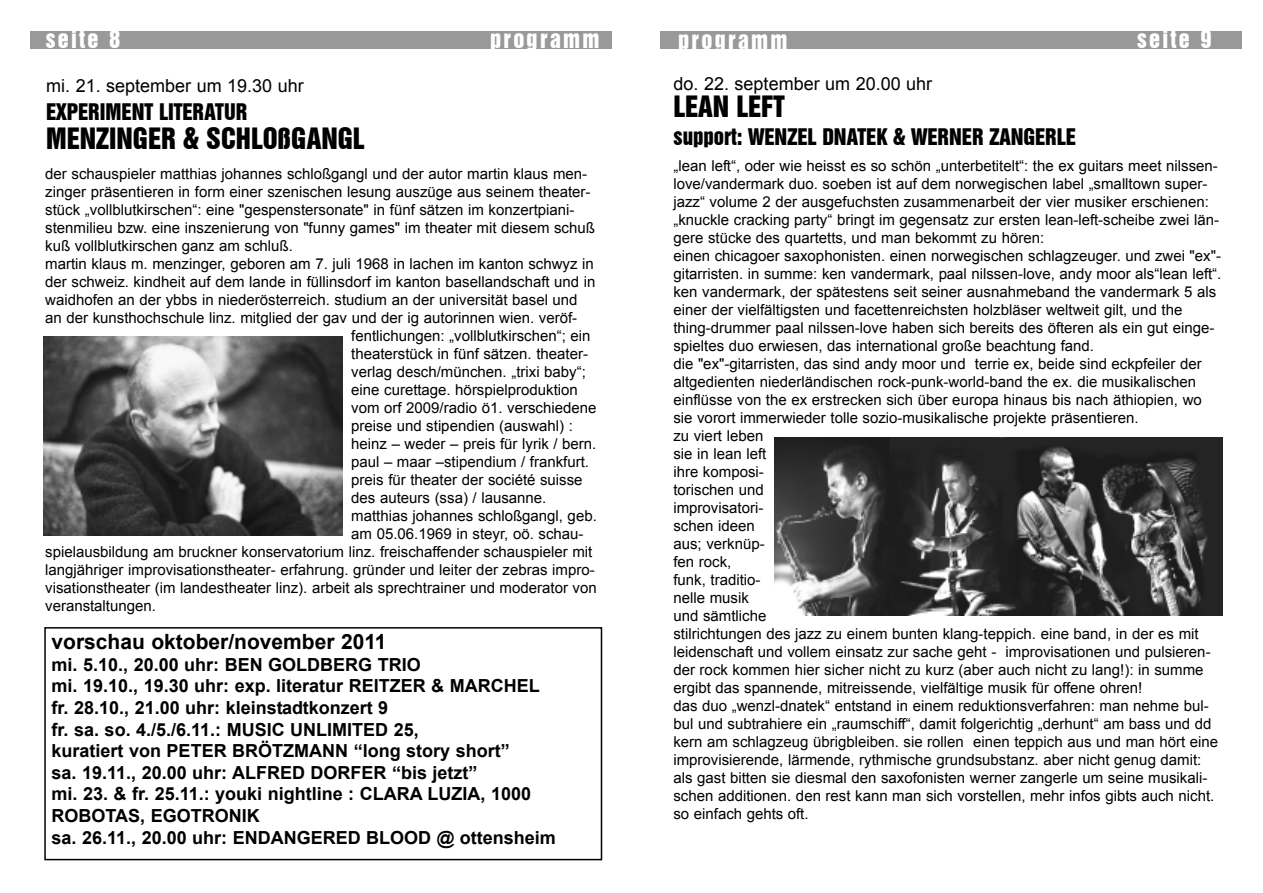
<style>
.page{position:relative;width:1263px;height:893px;background:#fff}
.page>*{position:absolute;margin:0;border:0;box-sizing:border-box;transform-origin:0 0}
.t1{font:27px "Swiss 921 BT Regular A";color:#000}
.t2{font:22.5px "Swiss 921 BT Regular A";letter-spacing:.1em;color:#fff}
.t3{font:21px "Swiss 921 BT Regular A";color:#000}
.t4{font:700 21px "Arial";color:#000}
.t5{font:700 18px/21.6px "Arial";color:#000}
.t6{font:18px "Arial";color:#000}
.t7{font:15px/18px "Arial";color:#000}
</style>
<div class="page">
<div style="left:30px;top:31px;width:581px;height:17px;background:#999"></div>
<div style="left:660px;top:31px;width:581px;height:18px;background:#999"></div>
<img style="left:44px;top:337px;width:298px;height:198px">
<div style="left:44px;top:627px;width:558px;height:233px;border:2px solid #000"></div>
<img style="left:774px;top:437px;width:449px;height:179px">
<h2 class="t2" style="left:46px;top:25px;width:76px">seite 8</h2>
<h2 class="t2" style="left:490px;top:25px;width:111px">programm</h2>
<h2 class="t2" style="left:678px;top:25px;width:111px">programm</h2>
<h2 class="t2" style="left:1137px;top:25px;width:76px">seite 9</h2>
<p class="t6" style="left:46px;top:75px;width:259px">mi. 21. september um 19.30 uhr</p>
<h3 class="t3" style="left:46px;top:98px;width:203px">EXPERIMENT LITERATUR</h3>
<h1 class="t1" style="left:46px;top:120px;width:320px">MENZINGER &amp; SCHLOßGANGL</h1>
<p class="t7" style="left:45px;top:165px;width:543px">der schauspieler matthias johannes schloßgangl und der autor martin klaus men-</p>
<p class="t7" style="left:45px;top:183px;width:547px">zinger präsentieren in form einer szenischen lesung auszüge aus seinem theater-</p>
<p class="t7" style="left:45px;top:201px;width:531px">stück „vollblutkirschen“: eine "gespenstersonate" in fünf sätzen im konzertpiani-</p>
<p class="t7" style="left:45px;top:219px;width:551px">stenmilieu bzw. eine inszenierung von "funny games" im theater mit diesem schuß</p>
<p class="t7" style="left:45px;top:237px;width:249px">kuß vollblutkirschen ganz am schluß.</p>
<p class="t7" style="left:45px;top:255px;width:550px">martin klaus m. menzinger, geboren am 7. juli 1968 in lachen im kanton schwyz in</p>
<p class="t7" style="left:45px;top:273px;width:552px">der schweiz. kindheit auf dem lande in füllinsdorf im kanton basellandschaft und in</p>
<p class="t7" style="left:45px;top:291px;width:534px">waidhofen an der ybbs in niederösterreich. studium an der universität basel und</p>
<p class="t7" style="left:45px;top:309px;width:534px">an der kunsthochschule linz. mitglied der gav und der ig autorinnen wien. veröf-</p>
<p class="t7" style="left:351px;top:327px;width:241px">fentlichungen: „vollblutkirschen“; ein</p>
<p class="t7" style="left:351px;top:345px;width:238px">theaterstück in fünf sätzen. theater-</p>
<p class="t7" style="left:351px;top:363px;width:236px">verlag desch/münchen. „trixi baby“;</p>
<p class="t7" style="left:351px;top:381px;width:228px">eine curettage. hörspielproduktion</p>
<p class="t7" style="left:351px;top:399px;width:247px">vom orf 2009/radio ö1. verschiedene</p>
<p class="t7" style="left:351px;top:417px;width:223px">preise und stipendien (auswahl) :</p>
<p class="t7" style="left:351px;top:435px;width:247px">heinz – weder – preis für lyrik / bern.</p>
<p class="t7" style="left:351px;top:453px;width:239px">paul – maar –stipendium / frankfurt.</p>
<p class="t7" style="left:351px;top:471px;width:233px">preis für theater der société suisse</p>
<p class="t7" style="left:351px;top:489px;width:197px">des auteurs (ssa) / lausanne.</p>
<p class="t7" style="left:351px;top:507px;width:247px">matthias johannes schloßgangl, geb.</p>
<p class="t7" style="left:351px;top:525px;width:234px">am 05.06.1969 in steyr, oö. schau-</p>
<p class="t7" style="left:45px;top:543px;width:549px">spielausbildung am bruckner konservatorium linz. freischaffender schauspieler mit</p>
<p class="t7" style="left:45px;top:561px;width:551px">langjähriger improvisationstheater- erfahrung. gründer und leiter der zebras impro-</p>
<p class="t7" style="left:45px;top:579px;width:553px">visationstheater (im landestheater linz). arbeit als sprechtrainer und moderator von</p>
<p class="t7" style="left:45px;top:597px;width:112px">veranstaltungen.</p>
<p class="t6" style="left:673px;top:74px;width:260px">do. 22. september um 20.00 uhr</p>
<h1 class="t1" style="left:673px;top:89px;width:113px">LEAN LEFT</h1>
<h3 class="t3" style="left:673px;top:123px;width:404px">support: WENZEL DNATEK &amp; WERNER ZANGERLE</h3>
<p class="t7" style="left:673px;top:157px;width:549px">„lean left“, oder wie heisst es so schön „unterbetitelt“: the ex guitars meet nilssen&shy;love/vandermark duo. soeben ist auf dem norwegischen label „smalltown super&shy;jazz“ volume 2 der ausgefuchsten zusammenarbeit der vier musiker erschienen: „knuckle cracking party“ bringt im gegensatz zur ersten lean-left-scheibe zwei län&shy;gere stücke des quartetts, und man bekommt zu hören:<br>einen chicagoer saxophonisten. einen norwegischen schlagzeuger. und zwei "ex"- gitarristen. in summe: ken vandermark, paal nilssen-love, andy moor als“lean left“. ken vandermark, der spätestens seit seiner ausnahmeband the vandermark 5 als einer der vielfältigsten und facettenreichsten holzbläser weltweit gilt, und the thing-drummer paal nilssen-love haben sich bereits des öfteren als ein gut einge&shy;spieltes duo erwiesen, das international große beachtung fand.<br>die "ex"-gitarristen, das sind andy moor und terrie ex, beide sind eckpfeiler der altgedienten niederländischen rock-punk-world-band the ex. die musikalischen einflüsse von the ex erstrecken sich über europa hinaus bis nach äthiopien, wo sie vorort immerwieder tolle sozio-musikalische projekte präsentieren.<br>zu viert leben<br>sie in lean left<br>ihre komposi-<br>torischen und<br>improvisatori-<br>schen ideen<br>aus; verknüp-<br>fen rock,<br>funk, traditio-<br>nelle musik<br>und sämtliche<br>stilrichtungen des jazz zu einem bunten klang-teppich. eine band, in der es mit leidenschaft und vollem einsatz zur sache geht - improvisationen und pulsieren&shy;der rock kommen hier sicher nicht zu kurz (aber auch nicht zu lang!): in summe ergibt das spannende, mitreissende, vielfältige musik für offene ohren!<br>das duo „wenzl-dnatek“ entstand in einem reduktionsverfahren: man nehme bul&shy;bul und subtrahiere ein „raumschiff“, damit folgerichtig „derhunt“ am bass und dd kern am schlagzeug übrigbleiben. sie rollen einen teppich aus und man hört eine improvisierende, lärmende, rythmische grundsubstanz. aber nicht genug damit: als gast bitten sie diesmal den saxofonisten werner zangerle um seine musikali&shy;schen additionen. den rest kann man sich vorstellen, mehr infos gibts auch nicht. so einfach gehts oft.</p>
<h3 class="t4" style="left:52px;top:630px;width:336px">vorschau oktober/november 2011</h3>
<p class="t5" style="left:52px;top:654px;width:506px">mi. 5.10., 20.00 uhr: BEN GOLDBERG TRIO<br>mi. 19.10., 19.30 uhr: exp. literatur REITZER &amp; MARCHEL fr. 28.10., 21.00 uhr: kleinstadtkonzert 9<br>fr. sa. so. 4./5./6.11.: MUSIC UNLIMITED 25,<br>kuratiert von PETER BRÖTZMANN “long story short”<br>sa. 19.11., 20.00 uhr: ALFRED DORFER “bis jetzt”<br>mi. 23. &amp; fr. 25.11.: youki nightline : CLARA LUZIA, 1000<br>ROBOTAS, EGOTRONIK<br>sa. 26.11., 20.00 uhr: ENDANGERED BLOOD @ ottensheim</p>
</div>
